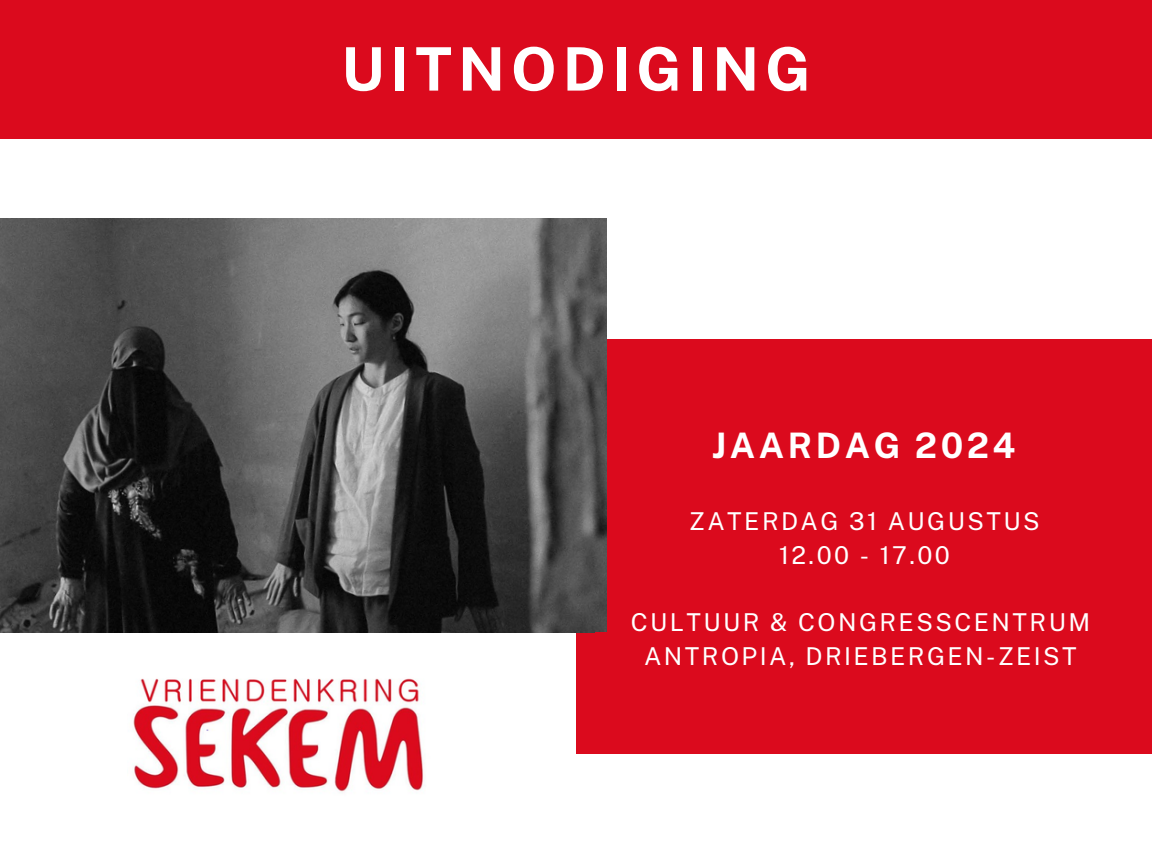
<style>
.page{position:relative;width:1152px;height:864px;background:#fff}
.page>*{position:absolute;margin:0;border:0;box-sizing:border-box;transform-origin:0 0}
.t1{font:700 60px "Public Sans";letter-spacing:.1em;color:#fff}
.t2{font:700 35.1px "Public Sans";letter-spacing:.1em;color:#fff}
.t3{font:24.6px "Public Sans";letter-spacing:.1em;color:#fff}
</style>
<div class="page">
<div style="left:576px;top:339px;width:576px;height:414px;background:#db0a1d"></div>
<img style="left:0;top:218px;width:606px;height:414px">
<img style="left:133px;top:678px;width:291px;height:115px">
<div style="left:0;top:0;width:1152px;height:138px;background:#db0a1d"></div>
<p class="t1" style="left:341px;top:34px;width:471px">UITNODIGING</p>
<h2 class="t2" style="left:712px;top:424px;width:305px">JAARDAG 2024</h2>
<p class="t3" style="left:689px;top:506px;width:352px">ZATERDAG 31 AUGUSTUS</p>
<p class="t3" style="left:779px;top:540px;width:172px">12.00 - 17.00</p>
<p class="t3" style="left:631px;top:608px;width:461px">CULTUUR &amp; CONGRESSCENTRUM</p>
<p class="t3" style="left:644px;top:641px;width:434px">ANTROPIA, DRIEBERGEN-ZEIST</p>
</div>
